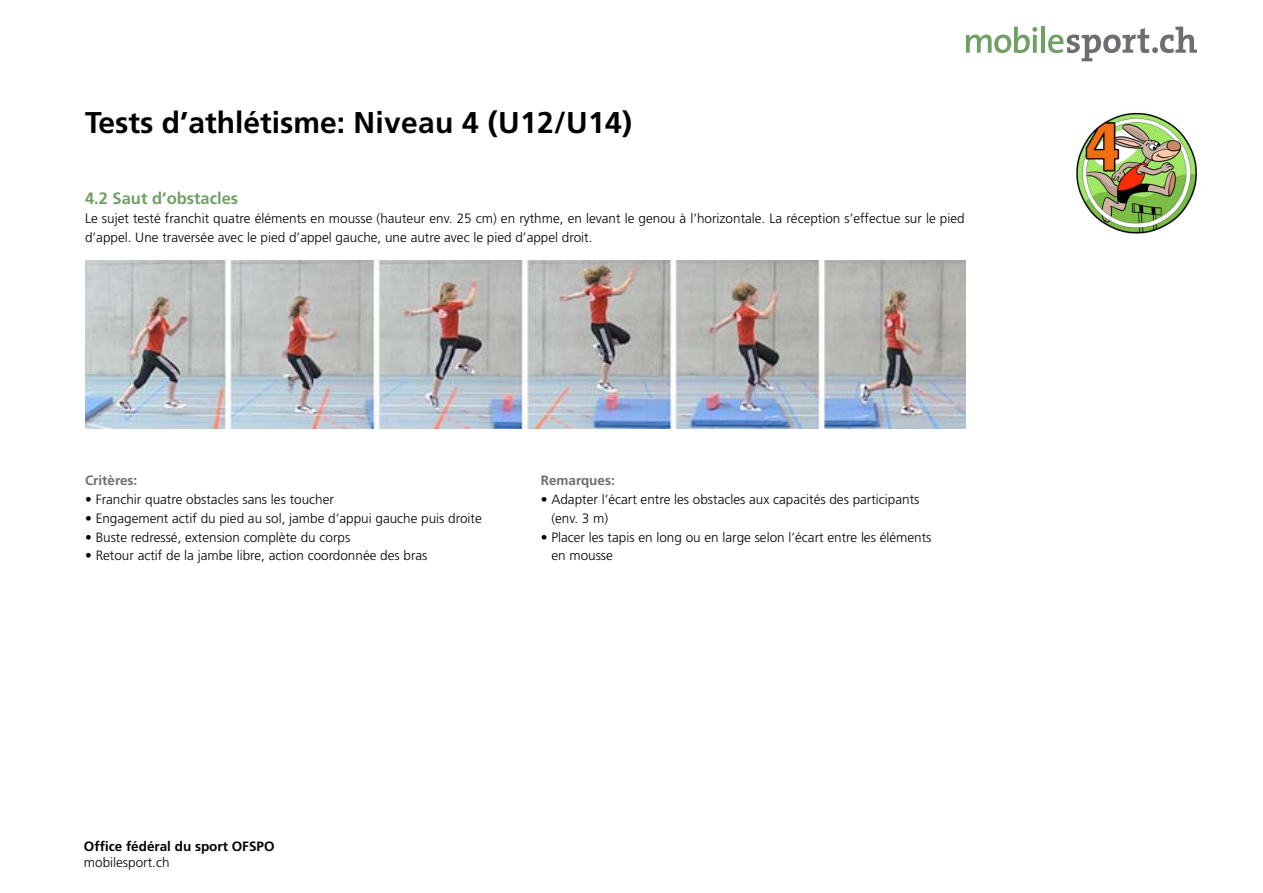
<style>
.page{position:relative;width:1263px;height:893px;background:#fff}
.page>*{position:absolute;margin:0;border:0;box-sizing:border-box;transform-origin:0 0}
.t1{font:700 30px "Frutiger LT";color:#000}
._3_Titel_gruen{font:700 16.5px "Frutiger LT";color:#6fa162}
.Grundtext_f_Aufzählu{font:300 13.5px/18.8px "Frutiger LT";color:#000}
.Gundtext_f{font:300 13.5px/18.8px "Frutiger LT";color:#000}
.t2{font:700 13.5px "Frutiger LT";color:#000}
.Grundtext_f_Aufzählu-2{font:700 13.5px "Frutiger LT";color:#6d6e71}
.Gundtext_f-2{font:700 13.5px "Frutiger LT";color:#6d6e71}
</style>
<div class="page">
<svg style="left:966px;top:27px;width:71px;height:26px"></svg>
<hr style="left:1041px;top:27px;width:4px;height:26px;background:#6fa162">
<svg style="left:1048px;top:27px;width:149px;height:34px"></svg>
<img style="left:85px;top:260px;width:880px;height:168px">
<img style="left:1076px;top:112px;width:121px;height:122px">
<p class="t1" style="left:85px;top:105px;width:548px">Tests d’athlétisme: Niveau 4 (U12/U14)</p>
<p class="_3_Titel_gruen" style="left:85px;top:189px;width:155px">4.2 Saut d’obstacles</p>
<p class="Gundtext_f" style="left:85px;top:209px;width:881px">Le sujet testé franchit quatre éléments en mousse (hauteur env. 25 cm) en rythme, en levant le genou à l’horizontale. La réception s’effectue sur le pied d’appel. Une traversée avec le pied d’appel gauche, une autre avec le pied d’appel droit.</p>
<p class="Gundtext_f-2" style="left:85px;top:473px;width:54px">Critères:</p>
<p class="Grundtext_f_Aufzählu" style="left:85px;top:490px;width:250px">• Franchir quatre obstacles sans les toucher</p>
<p class="Grundtext_f_Aufzählu" style="left:85px;top:509px;width:398px">• Engagement actif du pied au sol, jambe d’appui gauche puis droite</p>
<p class="Grundtext_f_Aufzählu" style="left:85px;top:528px;width:267px">• Buste redressé, extension complète du corps</p>
<p class="Grundtext_f_Aufzählu" style="left:85px;top:546px;width:344px">• Retour actif de la jambe libre, action coordonnée des bras</p>
<p class="Grundtext_f_Aufzählu-2" style="left:541px;top:473px;width:76px">Remarques:</p>
<p class="Grundtext_f_Aufzählu" style="left:551px;top:490px;width:370px;text-indent:-11px">• Adapter l’écart entre les obstacles aux capacités des participants (env. 3 m)</p>
<p class="Grundtext_f_Aufzählu" style="left:551px;top:528px;width:382px;text-indent:-11px">• Placer les tapis en long ou en large selon l’écart entre les éléments en mousse</p>
<p class="t2" style="left:84px;top:839px;width:192px">Office fédéral du sport OFSPO</p>
<p class="Gundtext_f" style="left:84px;top:854px;width:87px">mobilesport.ch</p>
</div>
